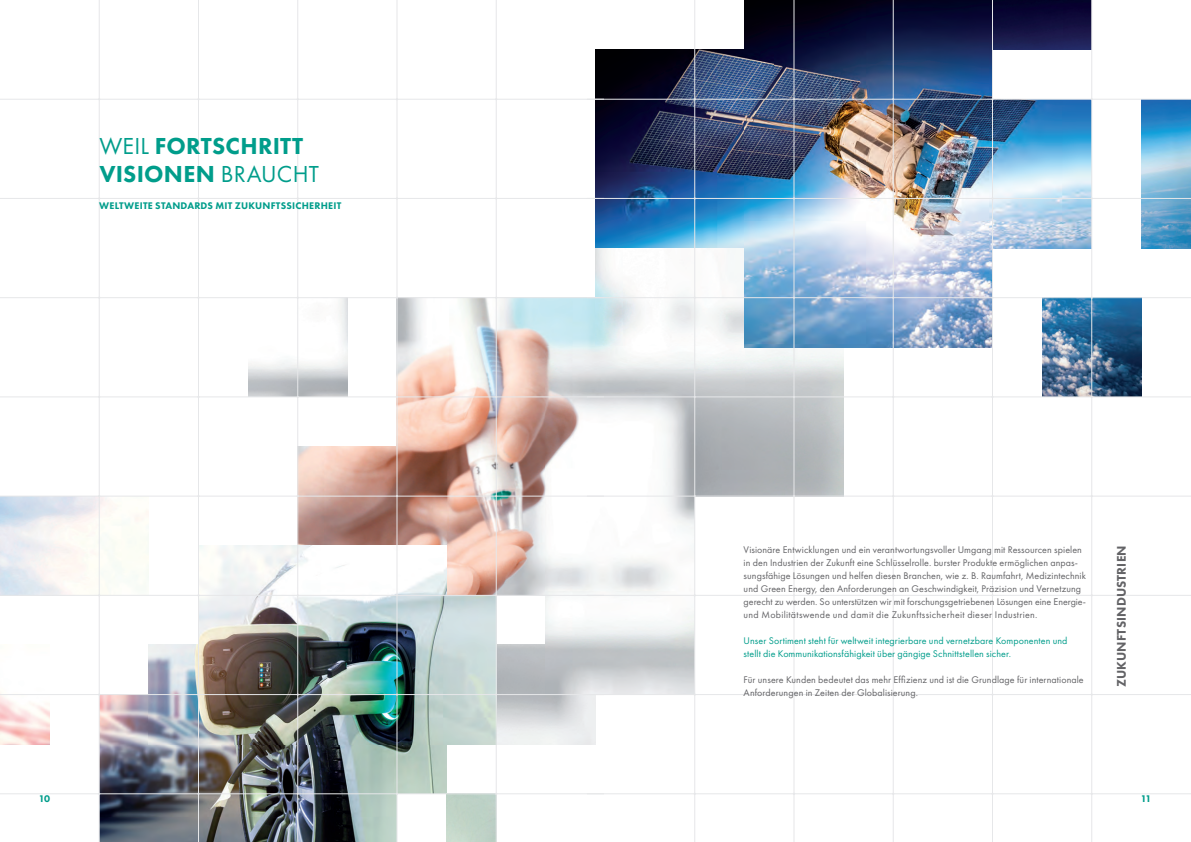
<style>
.page{position:relative;width:1191px;height:842px;background:#fff}
.page>*{position:absolute;margin:0;border:0;box-sizing:border-box;transform-origin:0 0}
.t1{font:800 24px/28px "Futura PT";letter-spacing:.01em;color:#009d8b}
.t2{font:800 13px "Futura PT";letter-spacing:.015em;color:#636366}
.Copy{font:10px/13px "Futura PT";letter-spacing:.005em;color:#636366}
.CopyGrün{font:10px/13px "Futura PT";letter-spacing:.01em;color:#009d8b}
.SubheadlineGrün{font:800 10px "Futura PT";letter-spacing:.02em;color:#009d8b}
.s1{font-weight:400}
</style>
<div class="page">
<img style="left:100px;top:695px;width:297px;height:147px">
<img style="left:446px;top:793px;width:50px;height:49px">
<img style="left:993px;top:100px;width:98px;height:148px">
<img style="left:993px;top:0;width:98px;height:49px">
<img style="left:744px;top:0;width:248px;height:347px">
<img style="left:595px;top:50px;width:178px;height:198px">
<img style="left:1141px;top:100px;width:50px;height:148px">
<img style="left:398px;top:298px;width:197px;height:297px">
<img style="left:695px;top:347px;width:148px;height:149px">
<img style="left:595px;top:248px;width:149px;height:145px">
<img style="left:298px;top:446px;width:148px;height:100px">
<img style="left:546px;top:347px;width:148px;height:347px">
<img style="left:199px;top:546px;width:247px;height:49px">
<img style="left:1042px;top:298px;width:99px;height:99px">
<img style="left:394px;top:744px;width:52px;height:49px">
<img style="left:149px;top:645px;width:49px;height:99px">
<img style="left:248px;top:298px;width:99px;height:99px">
<img style="left:199px;top:596px;width:297px;height:148px">
<hr style="left:0;top:99px;width:604px;height:1px;background:#e6e7e9">
<hr style="left:587px;top:99px;width:604px;height:1px;background:#e6e7e9">
<hr style="left:0;top:595px;width:604px;height:1px;background:#e6e7e9">
<hr style="left:587px;top:595px;width:604px;height:1px;background:#e6e7e9">
<hr style="left:0;top:694px;width:604px;height:1px;background:#e6e7e9">
<hr style="left:587px;top:694px;width:604px;height:1px;background:#e6e7e9">
<hr style="left:0;top:794px;width:604px;height:1px;background:#e6e7e9">
<hr style="left:587px;top:794px;width:604px;height:1px;background:#e6e7e9">
<hr style="left:0;top:496px;width:604px;height:1px;background:#e6e7e9">
<hr style="left:587px;top:496px;width:604px;height:1px;background:#e6e7e9">
<hr style="left:0;top:397px;width:604px;height:1px;background:#e6e7e9">
<hr style="left:587px;top:397px;width:604px;height:1px;background:#e6e7e9">
<hr style="left:0;top:297px;width:604px;height:1px;background:#e6e7e9">
<hr style="left:587px;top:297px;width:604px;height:1px;background:#e6e7e9">
<hr style="left:0;top:198px;width:604px;height:1px;background:#e6e7e9">
<hr style="left:587px;top:198px;width:604px;height:1px;background:#e6e7e9">
<hr style="left:99px;top:0;width:1px;height:842px;background:#e6e7e9">
<hr style="left:694px;top:0;width:1px;height:842px;background:#e6e7e9">
<hr style="left:198px;top:0;width:1px;height:842px;background:#e6e7e9">
<hr style="left:794px;top:0;width:1px;height:842px;background:#e6e7e9">
<hr style="left:297px;top:0;width:1px;height:842px;background:#e6e7e9">
<hr style="left:893px;top:0;width:1px;height:842px;background:#e6e7e9">
<hr style="left:397px;top:0;width:1px;height:842px;background:#e6e7e9">
<hr style="left:992px;top:0;width:1px;height:842px;background:#e6e7e9">
<hr style="left:496px;top:0;width:1px;height:842px;background:#e6e7e9">
<hr style="left:1091px;top:0;width:1px;height:842px;background:#e6e7e9">
<p class="t1" style="left:99px;top:132px;width:221px"><span class="s1">WEIL</span> FORTSCHRITT<br>VISIONEN <span class="s1">BRAUCHT</span></p>
<p class="SubheadlineGrün" style="left:99px;top:199px;width:243px">WELTWEITE STANDARDS MIT ZUKUNFTSSICHERHEIT</p>
<p class="Copy" style="left:743px;top:543px;width:344px">Visionäre Entwicklungen und ein verantwortungsvoller Umgang mit Ressourcen spielen in den Industrien der Zukunft eine Schlüsselrolle. burster Produkte ermöglichen anpas&shy;sungsfähige Lösungen und helfen diesen Branchen, wie z. B. Raumfahrt, Medizintechnik und Green Energy, den Anforderungen an Geschwindigkeit, Präzision und Vernetzung gerecht zu werden. So unterstützen wir mit forschungsgetriebenen Lösungen eine Energie&shy;und Mobilitätswende und damit die Zukunftssicherheit dieser Industrien.</p>
<p class="CopyGrün" style="left:743px;top:634px;width:325px">Unser Sortiment steht für weltweit integrierbare und vernetzbare Komponenten und stellt die Kommunikationsfähigkeit über gängige Schnittstellen sicher.</p>
<p class="Copy" style="left:743px;top:673px;width:341px">Für unsere Kunden bedeutet das mehr Effizienz und ist die Grundlage für internationale<br>Anforderungen in Zeiten der Globalisierung.</p>
<p class="t2" style="left:1113px;top:687px;width:144px;rotate:-90deg">ZUKUNFTSINDUSTRIEN</p>
<p class="SubheadlineGrün" style="left:39px;top:792px;width:13px">10</p>
<p class="SubheadlineGrün" style="left:1140px;top:792px;width:12px">11</p>
</div>
